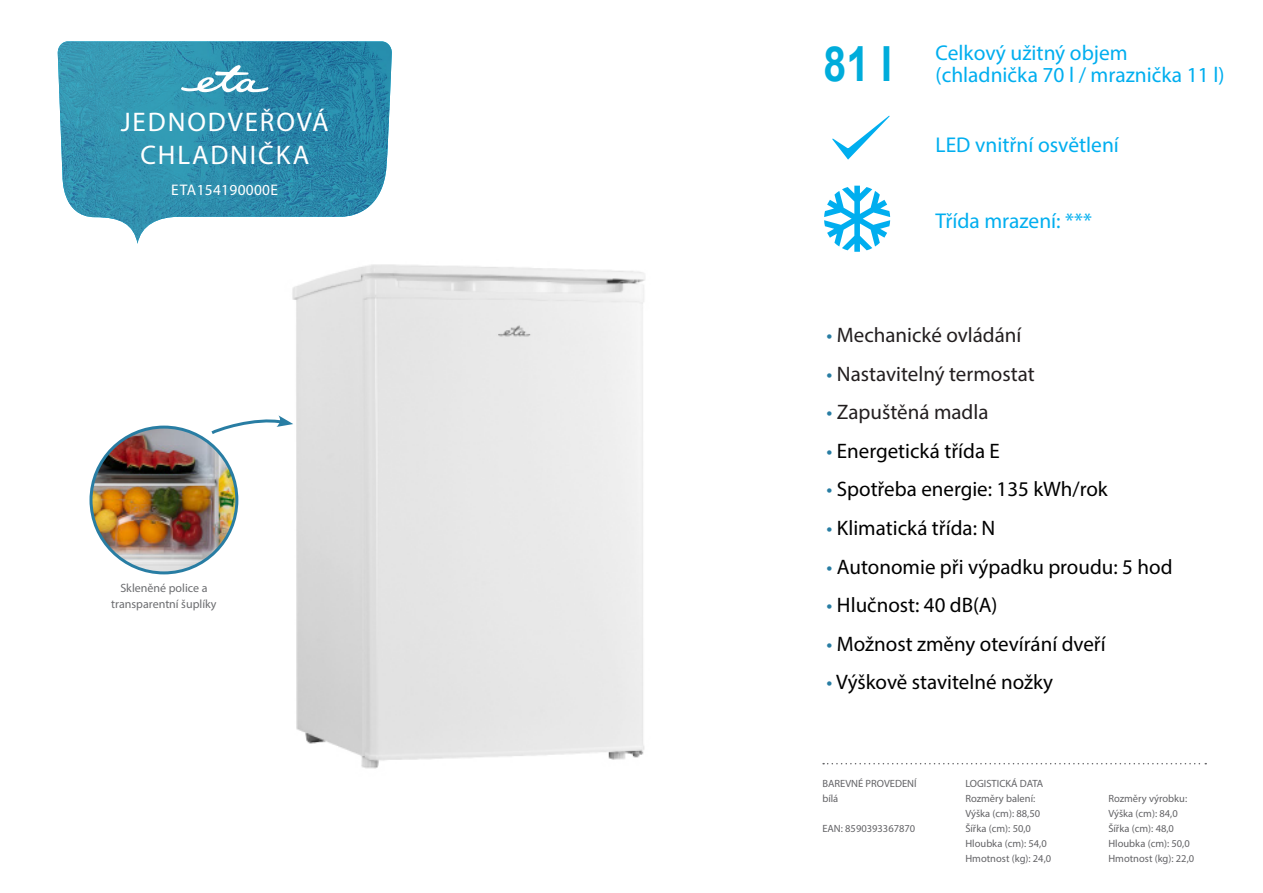
<style>
.page{position:relative;width:1263px;height:893px;background:#fff}
.page>*{position:absolute;margin:0;border:0;box-sizing:border-box;transform-origin:0 0}
.t1{font:700 48.45px "Arial";color:#00acdb;scale:.85 1}
.t2{font:27px/33px "Myriad Pro";letter-spacing:.07em;color:#fff;text-align:center}
.t3{font:21.45px/22.5px "Myriad Pro";color:#00aeef}
.t4{font:21px "Myriad Pro";color:#000}
.t5{font:21px "Myriad Pro";color:#231f20}
.t6{font:15.45px "Myriad Pro";letter-spacing:.02em;color:#fff}
.t7{font:12px/16.5px "Myriad Pro";color:#6c6d70;text-align:center}
.t8{font:10.5px "Myriad Pro";color:#636366}
.s1{color:#287da3}
</style>
<div class="page">
<img style="left:58px;top:41px;width:334px;height:203px">
<svg style="left:823px;top:763px;width:383px;height:1px"></svg>
<svg style="left:181px;top:65px;width:87px;height:27px"></svg>
<svg style="left:832px;top:116px;width:58px;height:44px"></svg>
<svg style="left:824px;top:186px;width:66px;height:66px"></svg>
<img style="left:255px;top:242px;width:390px;height:527px">
<img style="left:91px;top:427px;width:146px;height:146px;border-radius:73px">
<div style="left:90px;top:426px;width:148px;height:148px;border:3px solid #287da3;border-radius:50%"></div>
<svg style="left:211px;top:415px;width:82px;height:22px"></svg>
<p class="t2" style="left:121px;top:105px;width:210px">JEDNODVEŘOVÁ<br>CHLADNIČKA</p>
<p class="t6" style="left:171px;top:180px;width:108px">ETA154190000E</p>
<p class="t7" style="left:111px;top:579px;width:107px">Skleněné police a transparentní šuplíky</p>
<p class="t1" style="left:823px;top:30px;width:82px">81 l</p>
<p class="t3" style="left:936px;top:41px;width:290px">Celkový užitný objem (chladnička 70 l / mraznička 11 l)</p>
<p class="t3" style="left:936px;top:134px;width:185px">LED vnitřní osvětlení</p>
<p class="t3" style="left:936px;top:209px;width:158px">Třída mrazení: ***</p>
<p class="t5" style="left:826px;top:322px;width:196px"><span class="s1">•</span> Mechanické ovládání</p>
<p class="t5" style="left:826px;top:361px;width:210px"><span class="s1">•</span> Nastavitelný termostat</p>
<p class="t5" style="left:826px;top:399px;width:164px"><span class="s1">•</span> Zapuštěná madla</p>
<p class="t4" style="left:826px;top:438px;width:175px"><span class="s1">•</span> Energetická třída E</p>
<p class="t4" style="left:826px;top:476px;width:283px"><span class="s1">•</span> Spotřeba energie: 135 kWh/rok</p>
<p class="t4" style="left:826px;top:515px;width:170px"><span class="s1">•</span> Klimatická třída: N</p>
<p class="t4" style="left:826px;top:554px;width:348px"><span class="s1">•</span> Autonomie při výpadku proudu: 5 hod</p>
<p class="t4" style="left:826px;top:592px;width:173px"><span class="s1">•</span> Hlučnost: 40 dB(A)</p>
<p class="t4" style="left:826px;top:631px;width:281px"><span class="s1">•</span> Možnost změny otevírání dveří</p>
<p class="t4" style="left:826px;top:669px;width:228px"><span class="s1">•</span> Výškově stavitelné nožky</p>
<p class="t8" style="left:822px;top:777px;width:96px">BAREVNÉ PROVEDENÍ</p>
<p class="t8" style="left:822px;top:792px;width:17px">bílá</p>
<p class="t8" style="left:822px;top:822px;width:94px">EAN: 8590393367870</p>
<p class="t8" style="left:965px;top:777px;width:79px">LOGISTICKÁ DATA</p>
<p class="t8" style="left:965px;top:792px;width:71px">Rozměry balení:</p>
<p class="t8" style="left:965px;top:807px;width:76px">Výška (cm): 88,50</p>
<p class="t8" style="left:965px;top:822px;width:67px">Šířka (cm): 50,0</p>
<p class="t8" style="left:965px;top:837px;width:83px">Hloubka (cm): 54,0</p>
<p class="t8" style="left:965px;top:852px;width:87px">Hmotnost (kg): 24,0</p>
<p class="t8" style="left:1108px;top:792px;width:80px">Rozměry výrobku:</p>
<p class="t8" style="left:1108px;top:807px;width:71px">Výška (cm): 84,0</p>
<p class="t8" style="left:1108px;top:822px;width:67px">Šířka (cm): 48,0</p>
<p class="t8" style="left:1108px;top:837px;width:83px">Hloubka (cm): 50,0</p>
<p class="t8" style="left:1108px;top:852px;width:87px">Hmotnost (kg): 22,0</p>
</div>
